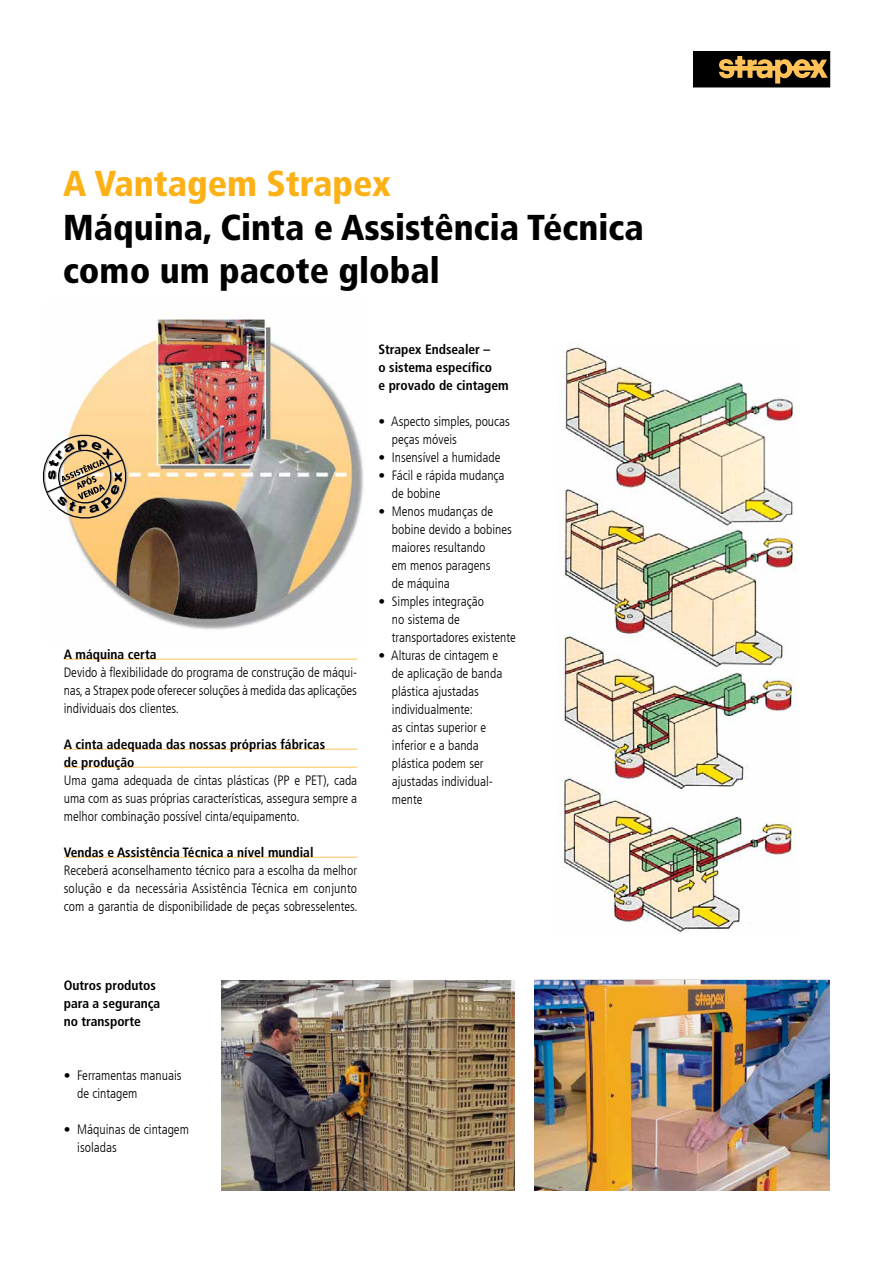
<style>
.page{position:relative;width:893px;height:1263px;background:#fff}
.page>*{position:absolute;margin:0;border:0;box-sizing:border-box;transform-origin:0 0}
.t1{font:900 condensed 36px "Frutiger LT Com";color:#000}
.t2{font:900 condensed 36px "Frutiger LT Com";color:#fcb116}
.t3{font:300 condensed 13.5px/18px "Frutiger LT Com";color:#000;text-align:justify}
.t4{font:700 condensed 13.5px "Frutiger LT Com";color:#000}
</style>
<div class="page">
<img style="left:71px;top:316px;width:292px;height:314px">
<img style="left:221px;top:980px;width:293px;height:211px">
<img style="left:535px;top:980px;width:294px;height:211px">
<img style="left:557px;top:343px;width:239px;height:590px">
<hr style="left:64px;top:659px;width:293px;height:1px;background:#fec259">
<hr style="left:64px;top:749px;width:293px;height:1px;background:#fec259">
<hr style="left:64px;top:767px;width:293px;height:1px;background:#fec259">
<hr style="left:64px;top:857px;width:293px;height:1px;background:#fec259">
<svg style="left:42px;top:421px;width:99px;height:111px"></svg>
<div style="left:693px;top:51px;width:137px;height:36px;background:#000"></div>
<svg style="left:719px;top:56px;width:109px;height:28px"></svg>
<p class="t2" style="left:63px;top:162px;width:329px">A Vantagem Strapex</p>
<p class="t1" style="left:63px;top:205px;width:582px">Máquina, Cinta e Assistência Técnica</p>
<p class="t1" style="left:63px;top:249px;width:378px">como um pacote global</p>
<p class="t4" style="left:64px;top:647px;width:94px">A máquina certa</p>
<p class="t3" style="left:64px;top:664px;width:295px">Devido à flexibilidade do programa de construção de máqui&shy;nas, a Strapex pode oferecer soluções à medida das aplicações individuais dos clientes.</p>
<p class="t4" style="left:64px;top:737px;width:263px">A cinta adequada das nossas próprias fábricas</p>
<p class="t4" style="left:64px;top:755px;width:72px">de produção</p>
<p class="t3" style="left:64px;top:772px;width:295px">Uma gama adequada de cintas plásticas (PP e PET), cada uma com as suas próprias características, assegura sempre a melhor combinação possível cinta/equipamento.</p>
<p class="t4" style="left:64px;top:845px;width:251px">Vendas e Assistência Técnica a nível mundial</p>
<p class="t3" style="left:64px;top:862px;width:295px">Receberá aconselhamento técnico para a escolha da melhor solução e da necessária Assistência Técnica em conjunto com a garantia de disponibilidade de peças sobresselentes.</p>
<p class="t4" style="left:378px;top:341px;width:113px">Strapex Endsealer –</p>
<p class="t4" style="left:378px;top:359px;width:115px">o sistema específico</p>
<p class="t4" style="left:378px;top:377px;width:132px">e provado de cintagem</p>
<p class="t3" style="left:378px;top:412px;width:133px">• Aspecto simples, poucas</p>
<p class="t3" style="left:392px;top:430px;width:67px">peças móveis</p>
<p class="t3" style="left:378px;top:448px;width:124px">• Insensível a humidade</p>
<p class="t3" style="left:378px;top:466px;width:128px">• Fácil e rápida mudança</p>
<p class="t3" style="left:392px;top:484px;width:50px">de bobine</p>
<p class="t3" style="left:378px;top:502px;width:116px">• Menos mudanças de</p>
<p class="t3" style="left:392px;top:520px;width:122px">bobine devido a bobines</p>
<p class="t3" style="left:392px;top:538px;width:95px">maiores resultando</p>
<p class="t3" style="left:392px;top:556px;width:100px">em menos paragens</p>
<p class="t3" style="left:392px;top:574px;width:59px">de máquina</p>
<p class="t3" style="left:378px;top:592px;width:107px">• Simples integração</p>
<p class="t3" style="left:392px;top:610px;width:70px">no sistema de</p>
<p class="t3" style="left:392px;top:628px;width:126px">transportadores existente</p>
<p class="t3" style="left:378px;top:646px;width:121px">• Alturas de cintagem e</p>
<p class="t3" style="left:392px;top:664px;width:112px">de aplicação de banda</p>
<p class="t3" style="left:392px;top:682px;width:88px">plástica ajustadas</p>
<p class="t3" style="left:392px;top:700px;width:83px">individualmente:</p>
<p class="t3" style="left:392px;top:718px;width:96px">as cintas superior e</p>
<p class="t3" style="left:392px;top:736px;width:88px">inferior e a banda</p>
<p class="t3" style="left:392px;top:754px;width:93px">plástica podem ser</p>
<p class="t3" style="left:392px;top:772px;width:103px">ajustadas individual-</p>
<p class="t3" style="left:392px;top:790px;width:32px">mente</p>
<p class="t4" style="left:64px;top:977px;width:94px">Outros produtos</p>
<p class="t4" style="left:64px;top:995px;width:98px">para a segurança</p>
<p class="t4" style="left:64px;top:1013px;width:79px">no transporte</p>
<p class="t3" style="left:64px;top:1067px;width:119px">• Ferramentas manuais</p>
<p class="t3" style="left:77px;top:1085px;width:62px">de cintagem</p>
<p class="t3" style="left:64px;top:1121px;width:127px">• Máquinas de cintagem</p>
<p class="t3" style="left:77px;top:1139px;width:41px">isoladas</p>
</div>
